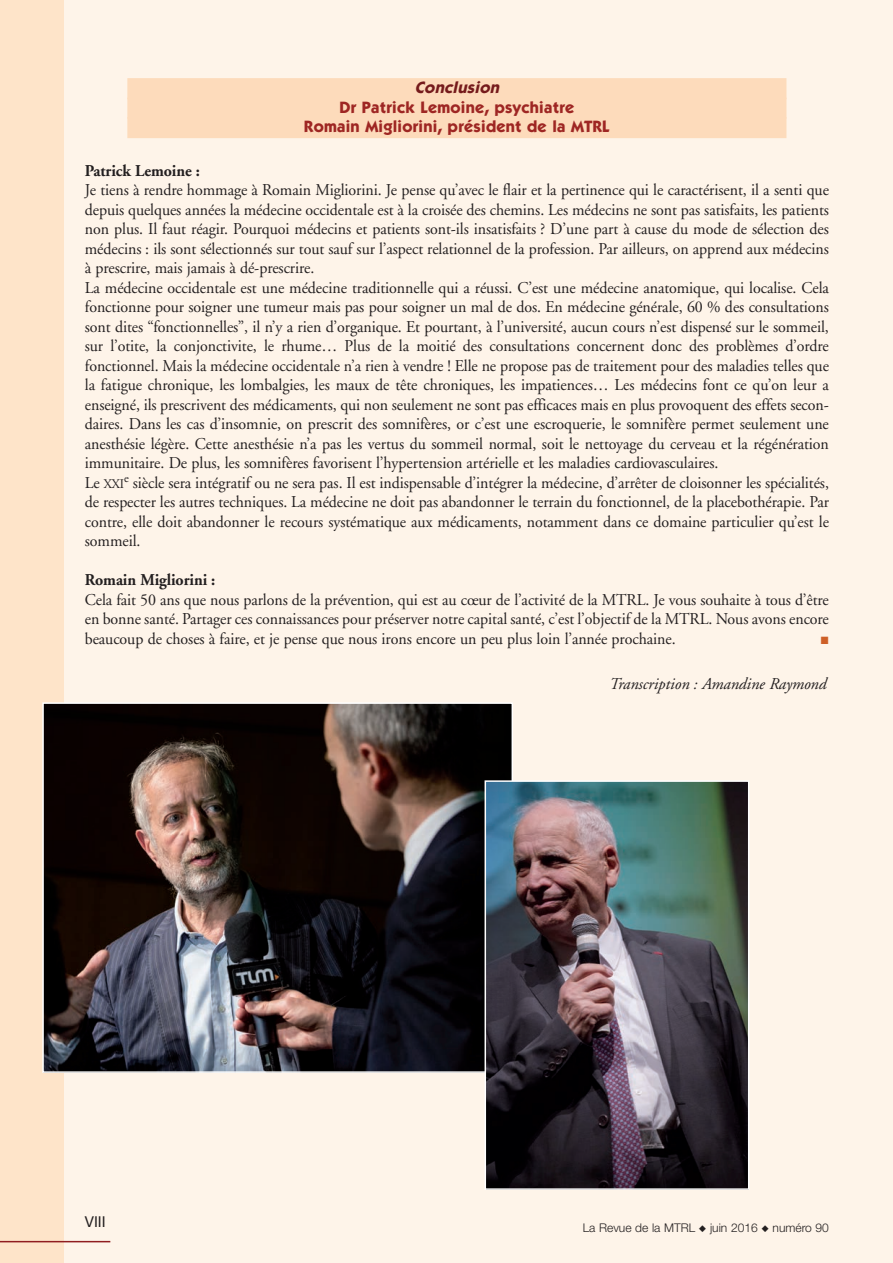
<style>
.page{position:relative;width:893px;height:1263px;background:#fef4e9}
.page>*{position:absolute;margin:0;border:0;box-sizing:border-box;transform-origin:0 0}
.t1{font:16.5px/19.5px "Adobe Garamond";letter-spacing:-.005em;color:#231f20;scale:.96 1}
.t2{font:700 16.5px/19.5px "Itc Kabel";letter-spacing:.015em;color:#9e2623;text-align:center}
.t3{font:700 16.5px "Adobe Garamond";letter-spacing:-.005em;color:#231f20;scale:.96 1}
.t4{font:italic 16.5px "Adobe Garamond";letter-spacing:-.005em;color:#231f20}
.t5{font:italic 700 16.5px "Itc Kabel";color:#751a1b}
.t6{font:15px "Helvetica Neue";color:#231f20}
.t7{font:300 12px "Helvetica Neue";color:#231f20}
.s1{font-size:13.2px}
.s2{font-family:"Mathematical Pi Six";font-weight:400;font-size:9px}
</style>
<div class="page">
<div style="left:0;top:0;width:64px;height:1263px;background:#fee4c9"></div>
<hr style="left:0;top:1241px;width:110px;height:1px;background:#901d20">
<div style="left:127px;top:78px;width:659px;height:21px;background:#fddbbb"></div>
<div style="left:127px;top:98px;width:659px;height:21px;background:#fddbbb"></div>
<div style="left:127px;top:117px;width:659px;height:21px;background:#fddbbb"></div>
<img style="left:45px;top:705px;width:465px;height:365px">
<div style="left:42px;top:702px;width:471px;height:371px;border:2px solid #fff"></div>
<img style="left:488px;top:783px;width:258px;height:404px">
<div style="left:485px;top:780px;width:264px;height:410px;border:2px solid #fff"></div>
<p class="t5" style="left:415px;top:82px;width:89px">Conclusion</p>
<p class="t2" style="left:304px;top:99px;width:307px">Dr Patrick Lemoine, psychiatre<br>Romain Migliorini, président de la MTRL</p>
<p class="t3" style="left:85px;top:164px;width:121px">Patrick Lemoine :</p>
<p class="t1" style="left:85px;top:182px;width:777px">Je tiens à rendre hommage à Romain Migliorini. Je pense qu’avec le flair et la pertinence qui le caractérisent, il a senti que depuis quelques années la médecine occidentale est à la croisée des chemins. Les médecins ne sont pas satisfaits, les patients non plus. Il faut réagir. Pourquoi médecins et patients sont-ils insatisfaits ? D’une part à cause du mode de sélection des médecins : ils sont sélectionnés sur tout sauf sur l’aspect relationnel de la profession. Par ailleurs, on apprend aux médecins à prescrire, mais jamais à dé-prescrire.<br>La médecine occidentale est une médecine traditionnelle qui a réussi. C’est une médecine anatomique, qui localise. Cela fonctionne pour soigner une tumeur mais pas pour soigner un mal de dos. En médecine générale, 60 % des consultations sont dites “fonctionnelles”, il n’y a rien d’organique. Et pourtant, à l’université, aucun cours n’est dispensé sur le sommeil, sur l’otite, la conjonctivite, le rhume… Plus de la moitié des consultations concernent donc des problèmes d’ordre fonctionnel. Mais la médecine occidentale n’a rien à vendre ! Elle ne propose pas de traitement pour des maladies telles que la fatigue chronique, les lombalgies, les maux de tête chroniques, les impatiences… Les médecins font ce qu’on leur a enseigné, ils prescrivent des médicaments, qui non seulement ne sont pas efficaces mais en plus provoquent des effets secon&shy;daires. Dans les cas d’insomnie, on prescrit des somnifères, or c’est une escroquerie, le somnifère permet seulement une anesthésie légère. Cette anesthésie n’a pas les vertus du sommeil normal, soit le nettoyage du cerveau et la régénération immunitaire. De plus, les somnifères favorisent l’hypertension artérielle et les maladies cardiovasculaires.<br>Le <span class="s1">XXI</span><sup>e</sup> siècle sera intégratif ou ne sera pas. Il est indispensable d’intégrer la médecine, d’arrêter de cloisonner les spécialités, de respecter les autres techniques. La médecine ne doit pas abandonner le terrain du fonctionnel, de la placebothérapie. Par contre, elle doit abandonner le recours systématique aux médicaments, notamment dans ce domaine particulier qu’est le sommeil.</p>
<p class="t3" style="left:85px;top:574px;width:137px">Romain Migliorini :</p>
<p class="t1" style="left:85px;top:591px;width:777px;text-align:justify">Cela fait 50 ans que nous parlons de la prévention, qui est au cœur de l’activité de la MTRL. Je vous souhaite à tous d’être en bonne santé. Partager ces connaissances pour préserver notre capital santé, c’est l’objectif de la MTRL. Nous avons encore beaucoup de choses à faire, et je pense que nous irons encore un peu plus loin l’année prochaine.</p>
<p class="t4" style="left:609px;top:677px;width:219px">Transcription : Amandine Raymond</p>
<p class="t6" style="left:85px;top:1216px;width:22px">VIII</p>
<p class="t7" style="left:583px;top:1223px;width:248px">La Revue de la MTRL <span class="s2">-</span> juin 2016 <span class="s2">-</span> numéro 90</p>
</div>
